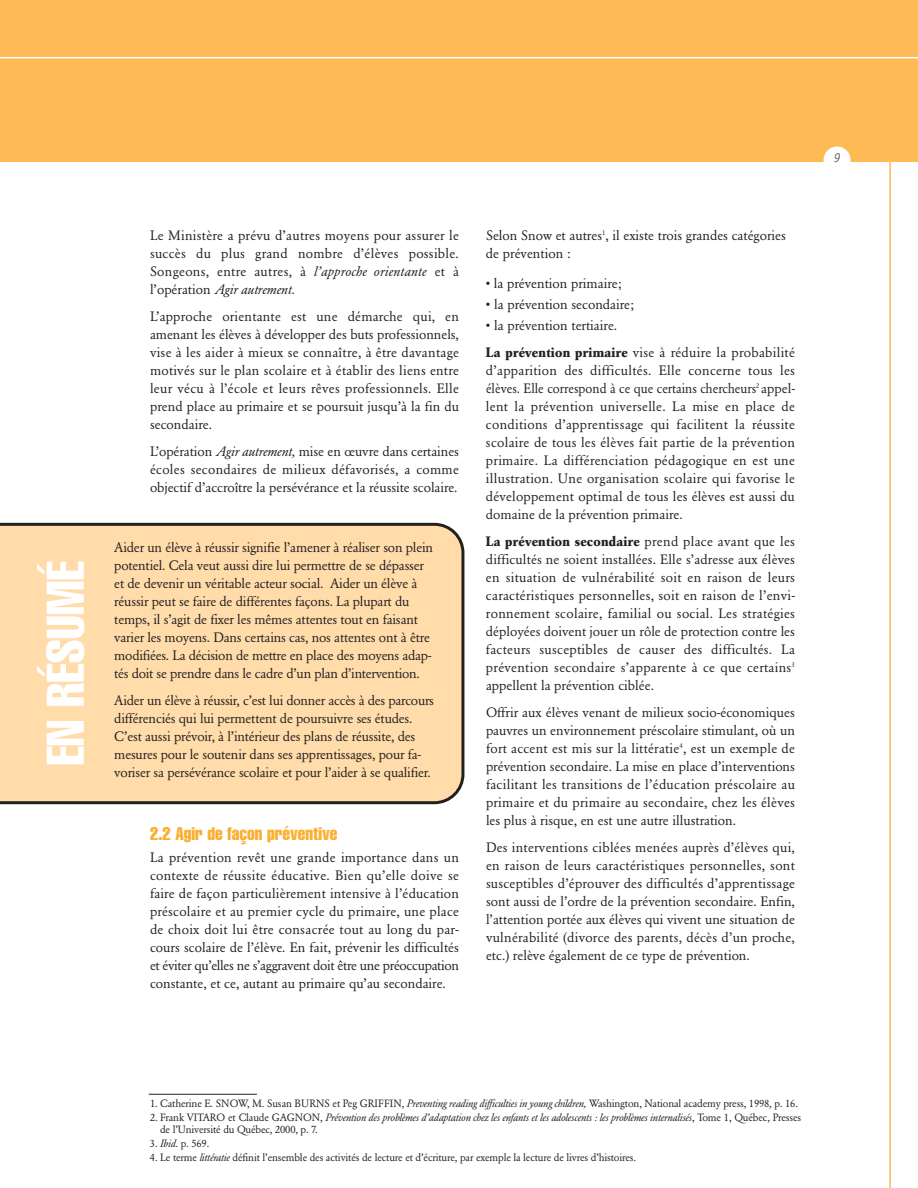
<style>
.page{position:relative;width:918px;height:1188px;background:#fff}
.page>*{position:absolute;margin:0;border:0;box-sizing:border-box;transform-origin:0 0}
.t1{font:extra-condensed 52.05px "Helvetica";color:#fff}
.t2{font:extra-condensed 18px "Helvetica";color:#fbaf32}
.t3{font:13.5px/18px "Garamond BE";letter-spacing:-.015em;color:#231f1f;text-align:justify}
.t4{font:13.5px/27px "Garamond BE";letter-spacing:.02em;color:#231f1f}
.t5{font:italic 13.5px "Officina Sans";color:#6c6d70}
.t6{font:10.5px "Garamond BE";letter-spacing:-.015em;color:#231f1f}
.t7{font:italic 10.5px/12px "Garamond BE";letter-spacing:-.015em;color:#231f1f}
.s1{font-style:italic}
.s2{font-weight:700}
.s3{font-style:normal}
</style>
<div class="page">
<div style="left:0;top:0;width:918px;height:162px;background:#fdba55"></div>
<div style="left:824px;top:147px;width:27px;height:27px;background:#fff;border-radius:50%"></div>
<hr style="left:889px;top:162px;width:2px;height:1026px;background:#fdba55">
<hr style="left:149px;top:1094px;width:108px;height:1px;background:#231f1f">
<svg style="left:0;top:57px;width:918px;height:1px"></svg>
<div style="left:0;top:523px;width:464px;height:281px;background:#ffdcaa"></div>
<h1 class="t1" style="left:47px;top:765px;width:206px;rotate:-90deg">EN RÉSUMÉ</h1>
<p class="t3" style="left:150px;top:227px;width:311px">Le Ministère a prévu d’autres moyens pour assurer le succès du plus grand nombre d’élèves possible.<br>Songeons, entre autres, à <span class="s1">l’approche orientante</span> et à l’opération <span class="s1">Agir autrement.</span></p>
<p class="t3" style="left:150px;top:308px;width:311px">L’approche orientante est une démarche qui, en amenant les élèves à développer des buts professionnels, vise à les aider à mieux se connaître, à être davantage motivés sur le plan scolaire et à établir des liens entre leur vécu à l’école et leurs rêves professionnels. Elle prend place au primaire et se poursuit jusqu’à la fin du secondaire.</p>
<p class="t3" style="left:150px;top:443px;width:311px">L’opération <span class="s1">Agir autrement,</span> mise en œuvre dans certaines écoles secondaires de milieux défavorisés, a comme objectif d’accroître la persévérance et la réussite scolaire.</p>
<p class="t3" style="left:114px;top:540px;width:320px;text-align:left">Aider un élève à réussir signifie l’amener à réaliser son plein potentiel. Cela veut aussi dire lui permettre de se dépasser et de devenir un véritable acteur social. Aider un élève à réussir peut se faire de différentes façons. La plupart du temps, il s’agit de fixer les mêmes attentes tout en faisant varier les moyens. Dans certains cas, nos attentes ont à être modifiées. La décision de mettre en place des moyens adap&shy;tés doit se prendre dans le cadre d’un plan d’intervention.</p>
<p class="t3" style="left:114px;top:692px;width:321px;text-align:left">Aider un élève à réussir, c’est lui donner accès à des parcours différenciés qui lui permettent de poursuivre ses études.<br>C’est aussi prévoir, à l’intérieur des plans de réussite, des mesures pour le soutenir dans ses apprentissages, pour fa&shy;voriser sa persévérance scolaire et pour l’aider à se qualifier.</p>
<h2 class="t2" style="left:150px;top:827px;width:189px">2.2 Agir de façon préventive</h2>
<p class="t3" style="left:150px;top:850px;width:311px">La prévention revêt une grande importance dans un contexte de réussite éducative. Bien qu’elle doive se faire de façon particulièrement intensive à l’éducation préscolaire et au premier cycle du primaire, une place de choix doit lui être consacrée tout au long du par&shy;cours scolaire de l’élève. En fait, prévenir les difficultés et éviter qu’elles ne s’aggravent doit être une préoccupation constante, et ce, autant au primaire qu’au secondaire.</p>
<p class="t3" style="left:486px;top:227px;width:301px">Selon Snow et autres<sup>1</sup>, il existe trois grandes catégories de prévention :</p>
<p class="t3" style="left:486px;top:275px;width:137px">• la prévention primaire;</p>
<p class="t3" style="left:486px;top:296px;width:150px">• la prévention secondaire;</p>
<p class="t4" style="left:486px;top:313px;width:311px">• la prévention tertiaire.<br><span class="s2">La prévention primaire</span> vise à réduire la probabilité</p>
<p class="t3" style="left:486px;top:362px;width:311px">d’apparition des difficultés. Elle concerne tous les élèves. Elle correspond à ce que certains chercheurs<sup>2</sup> appel&shy;lent la prévention universelle. La mise en place de conditions d’apprentissage qui facilitent la réussite scolaire de tous les élèves fait partie de la prévention primaire. La différenciation pédagogique en est une illustration. Une organisation scolaire qui favorise le développement optimal de tous les élèves est aussi du domaine de la prévention primaire.</p>
<p class="t3" style="left:486px;top:533px;width:311px"><span class="s2">La prévention secondaire</span> prend place avant que les difficultés ne soient installées. Elle s’adresse aux élèves en situation de vulnérabilité soit en raison de leurs caractéristiques personnelles, soit en raison de l’envi&shy;ronnement scolaire, familial ou social. Les stratégies déployées doivent jouer un rôle de protection contre les facteurs susceptibles de causer des difficultés. La prévention secondaire s’apparente à ce que certains<sup>3 </sup>appellent la prévention ciblée.</p>
<p class="t3" style="left:486px;top:704px;width:311px">Offrir aux élèves venant de milieux socio-économiques pauvres un environnement préscolaire stimulant, où un fort accent est mis sur la littératie<sup>4</sup>, est un exemple de prévention secondaire. La mise en place d’interventions facilitant les transitions de l’éducation préscolaire au primaire et du primaire au secondaire, chez les élèves les plus à risque, en est une autre illustration.</p>
<p class="t3" style="left:486px;top:839px;width:311px">Des interventions ciblées menées auprès d’élèves qui, en raison de leurs caractéristiques personnelles, sont susceptibles d’éprouver des difficultés d’apprentissage sont aussi de l’ordre de la prévention secondaire. Enfin, l’attention portée aux élèves qui vivent une situation de vulnérabilité (divorce des parents, décès d’un proche, etc.) relève également de ce type de prévention.</p>
<p class="t5" style="left:834px;top:153px;width:8px">9</p>
<p class="t6" style="left:150px;top:1099px;width:649px">1. Catherine E. SNOW, M. Susan BURNS et Peg GRIFFIN, <span class="s1">Preventing reading difficulties in young children,</span> Washington, National academy press, 1998, p. 16.</p>
<p class="t7" style="left:160px;top:1112px;width:643px;text-indent:-10px"><span class="s3">2. Frank VITARO et Claude GAGNON,</span> Prévention des problèmes d’adaptation chez les enfants et les adolescents : les problèmes internalisés<span class="s3">, Tome 1, Québec, Presses de l’Université du Québec, 2000, p. 7.</span></p>
<p class="t6" style="left:150px;top:1139px;width:61px">3. <span class="s1">Ibid</span>. p. 569.</p>
<p class="t6" style="left:150px;top:1153px;width:488px">4. Le terme <span class="s1">littératie</span> définit l’ensemble des activités de lecture et d’écriture, par exemple la lecture de livres d’histoires.</p>
</div>
